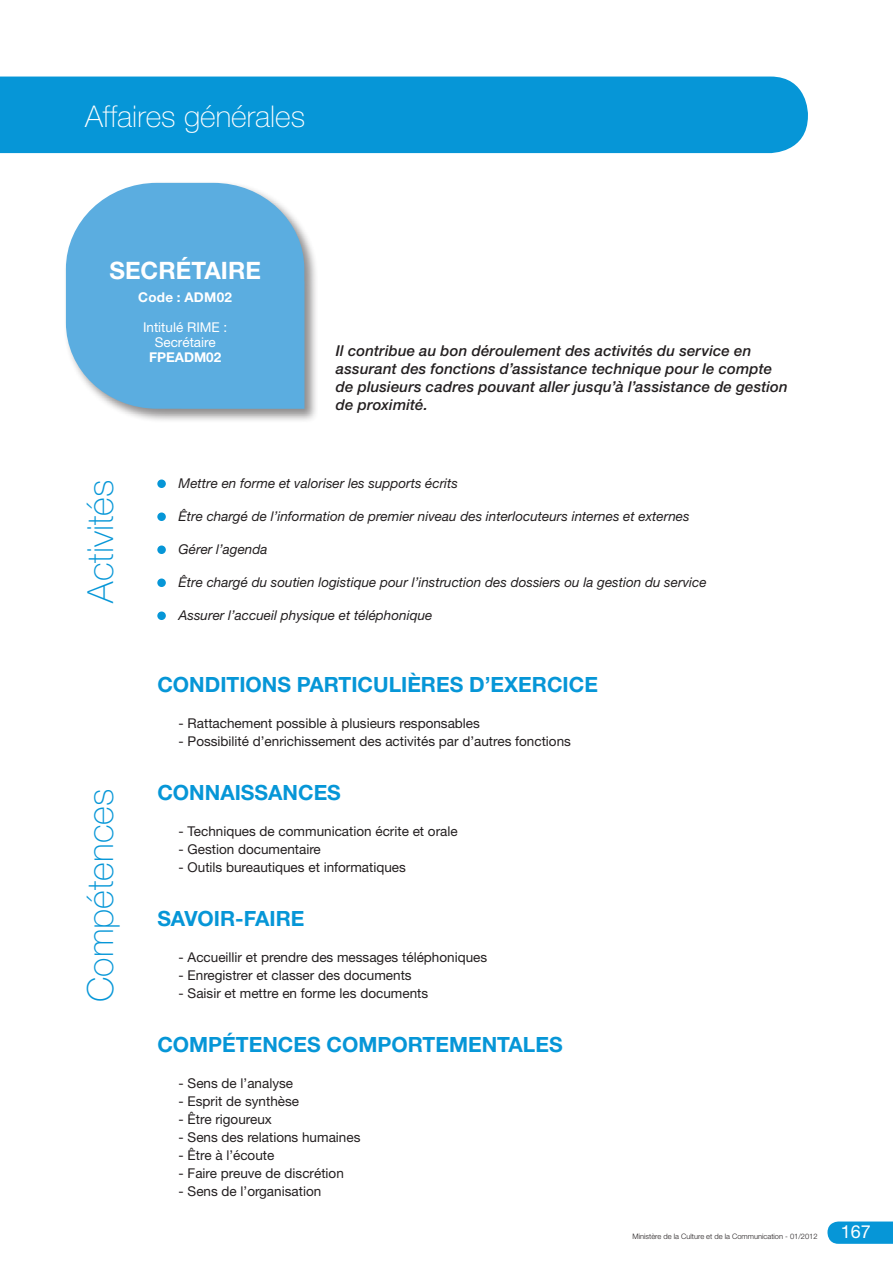
<style>
.page{position:relative;width:893px;height:1263px;background:#fff}
.page>*{position:absolute;margin:0;border:0;box-sizing:border-box;transform-origin:0 0}
.t1{font:100 36px "Helvetica Neue";color:#0696d7}
.t2{font:100 30px "Helvetica Neue";color:#fff}
.t3{font:700 24px "Helvetica Neue";color:#fff}
._02-Texte_courant{font:700 21px "Helvetica Neue";color:#0696d7}
.t4{font:18px "Helvetica Neue";color:#fff}
._01_Définition_de_po{font:italic 500 15px/18px "Helvetica Neue";letter-spacing:.01em;color:#231f20}
._02-Texte_courant-2{font:13.5px "Helvetica Neue";color:#231f20}
._02-Texte_courant-3{font:italic 13.5px "Helvetica Neue";color:#231f20}
.t5{font:13.5px "Helvetica Neue";color:#fff}
.t6{font:700 13.5px "Helvetica Neue";letter-spacing:.005em;color:#fff}
.t7{font:300 7.5px "Helvetica Neue";color:#231f20}
</style>
<div class="page">
<div style="left:0;top:77px;width:808px;height:76px;background:#0696d7"></div>
<div style="left:64px;top:181px;width:255px;height:242px;background:#231f20;opacity:.5"></div>
<svg style="left:66px;top:183px;width:238px;height:226px;background:#69b3e2"></svg>
<svg style="left:827px;top:1221px;width:66px;height:23px;background:#179dd9"></svg>
<div style="left:157px;top:479px;width:9px;height:9px;background:#0696d7;border-radius:50%"></div>
<div style="left:157px;top:512px;width:9px;height:9px;background:#0696d7;border-radius:50%"></div>
<div style="left:157px;top:545px;width:9px;height:9px;background:#0696d7;border-radius:50%"></div>
<div style="left:157px;top:578px;width:9px;height:9px;background:#0696d7;border-radius:50%"></div>
<div style="left:157px;top:611px;width:9px;height:9px;background:#0696d7;border-radius:50%"></div>
<p class="t2" style="left:85px;top:99px;width:222px">Affaires générales</p>
<p class="t3" style="left:109px;top:256px;width:153px">SECRÉTAIRE</p>
<p class="t6" style="left:138px;top:289px;width:95px">Code : ADM02</p>
<p class="t5" style="left:143px;top:319px;width:86px">Intitulé RIME :</p>
<p class="t5" style="left:155px;top:334px;width:62px">Secrétaire</p>
<p class="t6" style="left:149px;top:349px;width:74px">FPEADM02</p>
<p class="_01_Définition_de_po" style="left:336px;top:342px;width:453px">Il contribue au bon déroulement des activités du service en assurant des fonctions d’assistance technique pour le compte de plusieurs cadres pouvant aller jusqu’à l’assistance de gestion de proximité.</p>
<p class="t1" style="left:80px;top:603px;width:124px;rotate:-90deg">Activités</p>
<p class="_02-Texte_courant-3" style="left:179px;top:475px;width:281px">Mettre en forme et valoriser les supports écrits</p>
<p class="_02-Texte_courant-3" style="left:179px;top:508px;width:512px">Être chargé de l’information de premier niveau des interlocuteurs internes et externes</p>
<p class="_02-Texte_courant-3" style="left:179px;top:541px;width:90px">Gérer l’agenda</p>
<p class="_02-Texte_courant-3" style="left:179px;top:574px;width:530px">Être chargé du soutien logistique pour l’instruction des dossiers ou la gestion du service</p>
<p class="_02-Texte_courant-3" style="left:179px;top:607px;width:255px">Assurer l’accueil physique et téléphonique</p>
<p class="t1" style="left:80px;top:1002px;width:215px;rotate:-90deg">Compétences</p>
<p class="_02-Texte_courant" style="left:157px;top:671px;width:442px">CONDITIONS PARTICULIÈRES D’EXERCICE</p>
<p class="_02-Texte_courant-2" style="left:179px;top:715px;width:303px">- Rattachement possible à plusieurs responsables</p>
<p class="_02-Texte_courant-2" style="left:179px;top:733px;width:394px">- Possibilité d’enrichissement des activités par d’autres fonctions</p>
<p class="_02-Texte_courant" style="left:157px;top:779px;width:185px">CONNAISSANCES</p>
<p class="_02-Texte_courant-2" style="left:179px;top:823px;width:281px">- Techniques de communication écrite et orale</p>
<p class="_02-Texte_courant-2" style="left:179px;top:841px;width:144px">- Gestion documentaire</p>
<p class="_02-Texte_courant-2" style="left:179px;top:859px;width:229px">- Outils bureautiques et informatiques</p>
<p class="_02-Texte_courant" style="left:157px;top:905px;width:149px">SAVOIR-FAIRE</p>
<p class="_02-Texte_courant-2" style="left:179px;top:949px;width:310px">- Accueillir et prendre des messages téléphoniques</p>
<p class="_02-Texte_courant-2" style="left:179px;top:967px;width:235px">- Enregistrer et classer des documents</p>
<p class="_02-Texte_courant-2" style="left:179px;top:985px;width:251px">- Saisir et mettre en forme les documents</p>
<p class="_02-Texte_courant" style="left:157px;top:1031px;width:407px">COMPÉTENCES COMPORTEMENTALES</p>
<p class="_02-Texte_courant-2" style="left:179px;top:1075px;width:116px">- Sens de l’analyse</p>
<p class="_02-Texte_courant-2" style="left:179px;top:1093px;width:122px">- Esprit de synthèse</p>
<p class="_02-Texte_courant-2" style="left:179px;top:1111px;width:95px">- Être rigoureux</p>
<p class="_02-Texte_courant-2" style="left:179px;top:1129px;width:183px">- Sens des relations humaines</p>
<p class="_02-Texte_courant-2" style="left:179px;top:1147px;width:97px">- Être à l’écoute</p>
<p class="_02-Texte_courant-2" style="left:179px;top:1165px;width:167px">- Faire preuve de discrétion</p>
<p class="_02-Texte_courant-2" style="left:179px;top:1183px;width:144px">- Sens de l’organisation</p>
<p class="t7" style="left:632px;top:1231px;width:187px">Ministère de la Culture et de la Communication - 01/2012</p>
<p class="t4" style="left:841px;top:1221px;width:32px">167</p>
</div>
